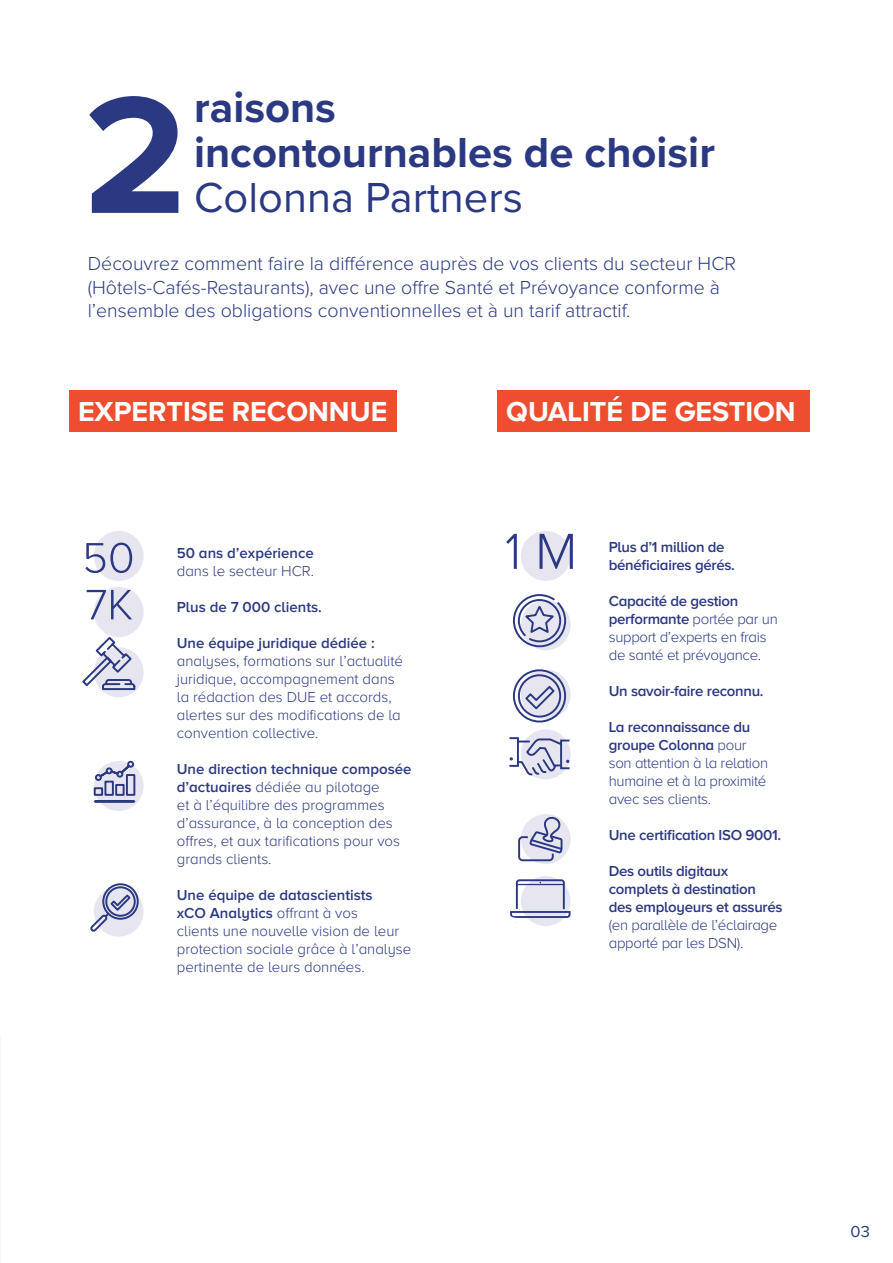
<style>
.page{position:relative;width:893px;height:1263px;background:#fff}
.page>*{position:absolute;margin:0;border:0;box-sizing:border-box;transform-origin:0 0}
.t1{font:700 172.5px "Proxima Nova A";color:#2b3982}
.t2{font:700 43.5px/45px "Proxima Nova";color:#2b3982}
.t3{font:43.5px "Proxima Nova";color:#2b3982}
.t4{font:700 28.5px "Proxima Nova A";color:#fff}
.t5{font:300 19.5px/23.4px "Proxima Nova";color:#2b3982}
.t6{font:16.5px "Proxima Nova";color:#2b3982}
.t7{font:300 15px/18px "Proxima Nova A";color:#2b3982}
.t8{font:300 15px/18px "Proxima Nova A";letter-spacing:-.02em;color:#2b3982}
.t9{font:600 15px/18px "Proxima Nova A";letter-spacing:-.02em;color:#2b3982}
.t10{font:600 15px "Proxima Nova A";color:#2b3982}
.s1{font-weight:600}
</style>
<div class="page">
<div style="left:94px;top:886px;width:50px;height:50px;background:#e7e6f0;border-radius:50%"></div>
<div style="left:94px;top:647px;width:50px;height:50px;background:#e7e6f0;border-radius:50%"></div>
<div style="left:94px;top:587px;width:50px;height:50px;background:#e7e6f0;border-radius:50%"></div>
<div style="left:94px;top:531px;width:50px;height:50px;background:#e7e6f0;border-radius:50%"></div>
<div style="left:69px;top:391px;width:328px;height:41px;background:#ef4d2f"></div>
<svg style="left:90px;top:883px;width:50px;height:51px"></svg>
<svg style="left:85px;top:543px;width:47px;height:30px"></svg>
<svg style="left:87px;top:590px;width:45px;height:29px"></svg>
<div style="left:94px;top:761px;width:50px;height:50px;background:#e7e6f0;border-radius:50%"></div>
<svg style="left:93px;top:760px;width:43px;height:43px"></svg>
<svg style="left:82px;top:635px;width:54px;height:56px"></svg>
<div style="left:521px;top:531px;width:50px;height:50px;background:#e7e6f0;border-radius:50%"></div>
<div style="left:521px;top:600px;width:50px;height:50px;background:#e7e6f0;border-radius:50%"></div>
<div style="left:521px;top:669px;width:50px;height:50px;background:#e7e6f0;border-radius:50%"></div>
<div style="left:521px;top:729px;width:50px;height:50px;background:#e7e6f0;border-radius:50%"></div>
<div style="left:521px;top:814px;width:50px;height:50px;background:#e7e6f0;border-radius:50%"></div>
<div style="left:521px;top:876px;width:50px;height:50px;background:#e7e6f0;border-radius:50%"></div>
<div style="left:497px;top:391px;width:313px;height:41px;background:#ef4d2f"></div>
<svg style="left:509px;top:736px;width:62px;height:40px"></svg>
<svg style="left:513px;top:669px;width:54px;height:54px"></svg>
<svg style="left:506px;top:534px;width:67px;height:35px"></svg>
<svg style="left:512px;top:594px;width:55px;height:54px"></svg>
<svg style="left:518px;top:815px;width:46px;height:47px"></svg>
<svg style="left:510px;top:879px;width:61px;height:44px"></svg>
<h1 class="t1" style="left:84px;top:57px;width:105px">2</h1>
<h2 class="t2" style="left:194px;top:84px;width:522px">raisons<br>incontournables de choisir</h2>
<h2 class="t3" style="left:194px;top:165px;width:330px">Colonna Partners</h2>
<h3 class="t5" style="left:88px;top:252px;width:650px">Découvrez comment faire la différence auprès de vos clients du secteur HCR (Hôtels-Cafés-Restaurants), avec une offre Santé et Prévoyance conforme à l’ensemble des obligations conventionnelles et à un tarif attractif.</h3>
<h3 class="t4" style="left:78px;top:395px;width:311px">EXPERTISE RECONNUE</h3>
<p class="t10" style="left:177px;top:544px;width:139px">50 ans d’expérience</p>
<p class="t7" style="left:177px;top:562px;width:139px">dans le secteur HCR.</p>
<p class="t10" style="left:177px;top:598px;width:147px">Plus de 7 000 clients.</p>
<p class="t10" style="left:177px;top:634px;width:199px">Une équipe juridique dédiée :</p>
<p class="t7" style="left:177px;top:652px;width:228px">analyses, formations sur l’actualité juridique, accompagnement dans la rédaction des DUE et accords, alertes sur des modifications de la convention collective.</p>
<p class="t7" style="left:177px;top:760px;width:236px"><span class="s1">Une direction technique composée d’actuaires</span> dédiée au pilotage<br>et à l’équilibre des programmes d’assurance, à la conception des offres, et aux tarifications pour vos grands clients.</p>
<p class="t7" style="left:177px;top:886px;width:236px"><span class="s1">Une équipe de datascientists<br>xCO Analytics</span> offrant à vos<br>clients une nouvelle vision de leur protection sociale grâce à l’analyse pertinente de leurs données.</p>
<h3 class="t4" style="left:506px;top:395px;width:291px">QUALITÉ DE GESTION</h3>
<p class="t9" style="left:609px;top:537px;width:128px">Plus d’1 million de bénéficiaires gérés.</p>
<p class="t8" style="left:609px;top:591px;width:171px"><span class="s1">Capacité de gestion performante</span> portée par un support d’experts en frais de santé et prévoyance.</p>
<p class="t9" style="left:609px;top:681px;width:156px">Un savoir-faire reconnu.</p>
<p class="t8" style="left:609px;top:717px;width:161px"><span class="s1">La reconnaissance du groupe Colonna</span> pour son attention à la relation humaine et à la proximité avec ses clients.</p>
<p class="t9" style="left:609px;top:825px;width:174px">Une certification ISO 9001.</p>
<p class="t9" style="left:609px;top:861px;width:175px">Des outils digitaux complets à destination des employeurs et assurés</p>
<p class="t8" style="left:609px;top:915px;width:170px">(en parallèle de l’éclairage apporté par les DSN).</p>
<p class="t6" style="left:851px;top:1219px;width:21px">03</p>
</div>
